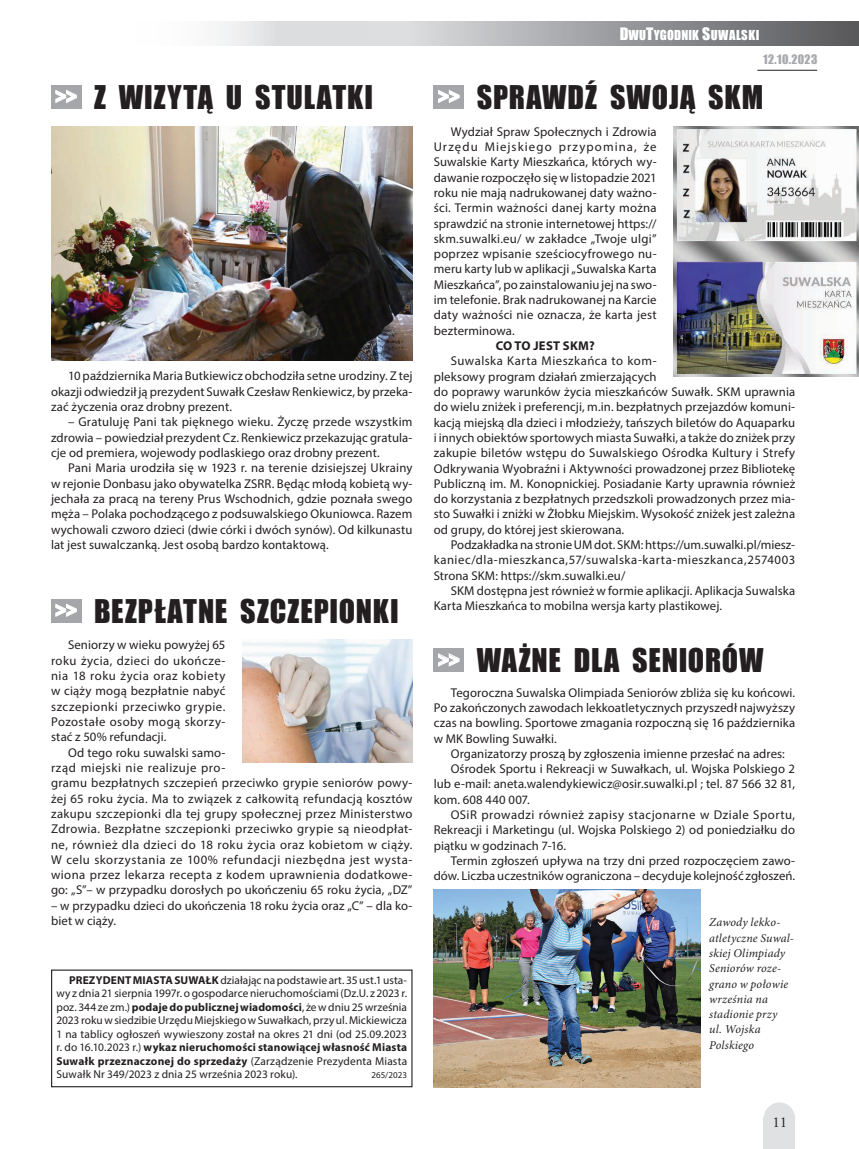
<style>
.page{position:relative;width:859px;height:1149px;background:#fff}
.page>*{position:absolute;margin:0;border:0;box-sizing:border-box;transform-origin:0 0}
.t1{font:30px "Impact";letter-spacing:.03em;color:#231f20}
.t2{font:24.15px "Impact";color:#fff;scale:.87 1}
.t3{font:15px "Adobe Garamond Pro";color:#231f20}
.t4{font:12.75px/15.3px "Myriad Pro";letter-spacing:.01em;color:#231f20;text-align:justify}
.t5{font:12.75px/15.3px "Myriad Pro";letter-spacing:.03em;color:#231f20}
.t6{font:12.75px "Myriad Pro";letter-spacing:.04em;color:#231f20}
.t7{font:700 12.75px "Myriad Pro";letter-spacing:.02em;color:#231f20}
.t8{font:12.6px "Impact";letter-spacing:.015em;color:#fff}
.t9{font:italic 12px/15.3px "Minion Pro";letter-spacing:.01em;color:#231f20}
.t10{font:12px "Impact";letter-spacing:.03em;color:#a8a9ad}
.t11{font:11.4px/13.5px "Myriad Pro";letter-spacing:.01em;color:#231f20;text-align:justify}
.t12{font:700 11.4px "Myriad Pro";color:#231f20}
.t13{font:9px "Myriad Pro";letter-spacing:.005em;color:#231f20}
.s1{font-weight:700}
.s2{font-size:15.75px}
</style>
<div class="page">
<svg style="left:219px;top:21px;width:640px;height:25px;background:#acadb0"></svg>
<hr style="left:757px;top:70px;width:60px;height:1px;background:#231f20">
<div style="left:764px;top:1101px;width:31px;height:33px;background:#e0e1e3;border-radius:50%"></div>
<div style="left:764px;top:1117px;width:31px;height:31px;background:#e0e1e3"></div>
<div style="left:51px;top:598px;width:30px;height:24px;background:#a5a6aa"></div>
<svg style="left:56px;top:604px;width:21px;height:12px"></svg>
<img style="left:242px;top:639px;width:170px;height:123px">
<img style="left:674px;top:126px;width:185px;height:251px">
<div style="left:434px;top:85px;width:30px;height:23px;background:#a5a6aa"></div>
<svg style="left:438px;top:90px;width:21px;height:13px"></svg>
<div style="left:434px;top:648px;width:30px;height:23px;background:#a5a6aa"></div>
<svg style="left:438px;top:653px;width:21px;height:13px"></svg>
<img style="left:434px;top:889px;width:267px;height:197px">
<img style="left:51px;top:126px;width:361px;height:235px">
<div style="left:51px;top:85px;width:30px;height:23px;background:#a5a6aa"></div>
<svg style="left:56px;top:90px;width:21px;height:13px"></svg>
<h2 class="t2" style="left:55px;top:78px;width:27px">&gt;&gt;</h2>
<h1 class="t1" style="left:94px;top:74px;width:281px">Z WIZYTĄ U STULATKI</h1>
<p class="t4" style="left:51px;top:368px;width:363px;text-indent:17px">10 października Maria Butkiewicz obchodziła setne urodziny. Z tej okazji odwiedził ją prezydent Suwałk Czesław Renkiewicz, by przeka&shy;zać życzenia oraz drobny prezent.</p>
<p class="t4" style="left:51px;top:414px;width:363px;text-indent:17px">– Gratuluję Pani tak pięknego wieku. Życzę przede wszystkim zdrowia – powiedział prezydent Cz. Renkiewicz przekazując gratula&shy;cje od premiera, wojewody podlaskiego oraz drobny prezent.</p>
<p class="t4" style="left:51px;top:460px;width:363px;text-indent:17px">Pani Maria urodziła się w 1923 r. na terenie dzisiejszej Ukrainy w rejonie Donbasu jako obywatelka ZSRR. Będąc młodą kobietą wy&shy;jechała za pracą na tereny Prus Wschodnich, gdzie poznała swego męża – Polaka pochodzącego z podsuwalskiego Okuniowca. Razem wychowali czworo dzieci (dwie córki i dwóch synów). Od kilkunastu lat jest suwalczanką. Jest osobą bardzo kontaktową.</p>
<h2 class="t2" style="left:55px;top:591px;width:27px">&gt;&gt;</h2>
<h1 class="t1" style="left:94px;top:587px;width:306px">BEZPŁATNE SZCZEPIONKI</h1>
<p class="t4" style="left:51px;top:637px;width:176px;text-indent:17px">Seniorzy w wieku powyżej 65 roku życia, dzieci do ukończe&shy;nia 18 roku życia oraz kobiety w ciąży mogą bezpłatnie nabyć szczepionki przeciwko grypie.<br>Pozostałe osoby mogą skorzy&shy;stać z 50% refundacji.</p>
<p class="t5" style="left:51px;top:744px;width:363px;text-indent:17px">Od tego roku suwalski samo-<br>rząd miejski nie realizuje pro-<br>gramu bezpłatnych szczepień przeciwko grypie seniorów powy&shy;żej 65 roku życia. Ma to związek z całkowitą refundacją kosztów zakupu szczepionki dla tej grupy społecznej przez Ministerstwo Zdrowia. Bezpłatne szczepionki przeciwko grypie są nieodpłat&shy;ne, również dla dzieci do 18 roku życia oraz kobietom w ciąży.<br>W celu skorzystania ze 100% refundacji niezbędna jest wysta&shy;wiona przez lekarza recepta z kodem uprawnienia dodatkowe&shy;go: „S”– w przypadku dorosłych po ukończeniu 65 roku życia, „DZ”</p>
<p class="t4" style="left:51px;top:897px;width:363px">– w przypadku dzieci do ukończenia 18 roku życia oraz „C” – dla ko&shy;biet w ciąży.</p>
<p class="t11" style="left:56px;top:972px;width:352px;text-indent:155px"><span class="s1">K</span> działając na podstawie art. 35 ust.1 usta&shy;wy z dnia 21 sierpnia 1997r. o gospodarce nieruchomościami (Dz.U. z 2023 r. poz. 344 ze zm.) <span class="s1">podaje do publicznej wiadomości</span>, że w dniu 25 września 2023 roku w siedzibie Urzędu Miejskiego w Suwałkach, przy ul. Mickiewicza 1 na tablicy ogłoszeń wywieszony został na okres 21 dni (od 25.09.2023 r. do 16.10.2023 r.) <span class="s1">wykaz nieruchomości stanowiącej własność Miasta Suwałk przeznaczonej do sprzedaży</span> (Zarządzenie Prezydenta Miasta Suwałk Nr 349/2023 z dnia 25 września 2023 roku).</p>
<p class="t12" style="left:69px;top:971px;width:8px">PREZYDENT</p>
<p class="t12" style="left:133px;top:971px;width:17px">MIASTA</p>
<p class="t12" style="left:174px;top:971px;width:9px">SUWAŁ</p>
<p class="t13" style="left:371px;top:1069px;width:37px">265/2023</p>
<p class="t8" style="left:620px;top:26px;width:141px"><span class="s2">D</span>WU<span class="s2">T</span>YGODNIK <span class="s2">S</span>UWALSKI</p>
<p class="t10" style="left:763px;top:50px;width:56px">12.10.2023</p>
<h1 class="t1" style="left:477px;top:74px;width:288px">SPRAWDŹ SWOJĄ SKM</h1>
<p class="t4" style="left:434px;top:123px;width:224px;text-indent:17px">Wydział Spraw Społecznych i Zdrowia Urzędu Miejskiego przypomina, że Suwalskie Karty Mieszkańca, których wy&shy;dawanie rozpoczęło się w listopadzie 2021 roku nie mają nadrukowanej daty ważno&shy;ści. Termin ważności danej karty można sprawdzić na stronie internetowej https:// skm.suwalki.eu/ w zakładce „Twoje ulgi” poprzez wpisanie sześciocyfrowego nu&shy;meru karty lub w aplikacji „Suwalska Karta Mieszkańca”, po zainstalowaniu jej na swo&shy;im telefonie. Brak nadrukowanej na Karcie daty ważności nie oznacza, że karta jest bezterminowa.</p>
<p class="t7" style="left:496px;top:337px;width:101px">Co to jest SKM?</p>
<p class="t4" style="left:434px;top:353px;width:363px;text-align:left;text-indent:17px">Suwalska Karta Mieszkańca to kom-<br>pleksowy program działań zmierzających<br>do poprawy warunków życia mieszkańców Suwałk. SKM uprawnia do wielu zniżek i preferencji, m.in. bezpłatnych przejazdów komuni&shy;kacją miejską dla dzieci i młodzieży, tańszych biletów do Aquaparku i innych obiektów sportowych miasta Suwałki, a także do zniżek przy zakupie biletów wstępu do Suwalskiego Ośrodka Kultury i Strefy Odkrywania Wyobraźni i Aktywności prowadzonej przez Bibliotekę Publiczną im. M. Konopnickiej. Posiadanie Karty uprawnia również do korzystania z bezpłatnych przedszkoli prowadzonych przez mia&shy;sto Suwałki i zniżki w Żłobku Miejskim. Wysokość zniżek jest zależna od grupy, do której jest skierowana.</p>
<p class="t4" style="left:434px;top:537px;width:363px;text-indent:17px">Podzakładka na stronie UM dot. SKM: https://um.suwalki.pl/miesz&shy;kaniec/dla-mieszkanca,57/suwalska-karta-mieszkanca,2574003<br>Strona SKM: https://skm.suwalki.eu/</p>
<p class="t4" style="left:434px;top:582px;width:363px;text-indent:17px">SKM dostępna jest również w formie aplikacji. Aplikacja Suwalska<br>Karta Mieszkańca to mobilna wersja karty plastikowej.</p>
<h2 class="t2" style="left:438px;top:78px;width:27px">&gt;&gt;</h2>
<h1 class="t1" style="left:477px;top:637px;width:288px">WAŻNE DLA SENIORÓW</h1>
<p class="t4" style="left:434px;top:684px;width:363px;text-indent:17px">Tegoroczna Suwalska Olimpiada Seniorów zbliża się ku końcowi.<br>Po zakończonych zawodach lekkoatletycznych przyszedł najwyższy czas na bowling. Sportowe zmagania rozpoczną się 16 października w MK Bowling Suwałki.</p>
<p class="t4" style="left:451px;top:745px;width:336px">Organizatorzy proszą by zgłoszenia imienne przesłać na adres:</p>
<p class="t4" style="left:451px;top:760px;width:346px">Ośrodek Sportu i Rekreacji w Suwałkach, ul. Wojska Polskiego 2</p>
<p class="t4" style="left:434px;top:776px;width:363px">lub e-mail: aneta.walendykiewicz@osir.suwalki.pl ; tel. 87 566 32 81,</p>
<p class="t4" style="left:434px;top:791px;width:97px">kom. 608 440 007.</p>
<p class="t6" style="left:451px;top:806px;width:346px">OSiR prowadzi również zapisy stacjonarne w Dziale Sportu,</p>
<p class="t4" style="left:434px;top:822px;width:363px">Rekreacji i Marketingu (ul. Wojska Polskiego 2) od poniedziałku do</p>
<p class="t4" style="left:434px;top:837px;width:134px">piątku w godzinach 7-16.</p>
<p class="t4" style="left:451px;top:852px;width:346px">Termin zgłoszeń upływa na trzy dni przed rozpoczęciem zawo-</p>
<p class="t4" style="left:434px;top:867px;width:363px">dów. Liczba uczestników ograniczona – decyduje kolejność zgłoszeń.</p>
<p class="t9" style="left:709px;top:914px;width:86px">Zawody lekko&shy;atletyczne Suwal&shy;skiej Olimpiady<br>Seniorów roze&shy;grano w połowie września na stadionie przy<br>ul. Wojska<br>Polskiego</p>
<h2 class="t2" style="left:438px;top:641px;width:27px">&gt;&gt;</h2>
<p class="t3" style="left:772px;top:1113px;width:16px">11</p>
</div>
